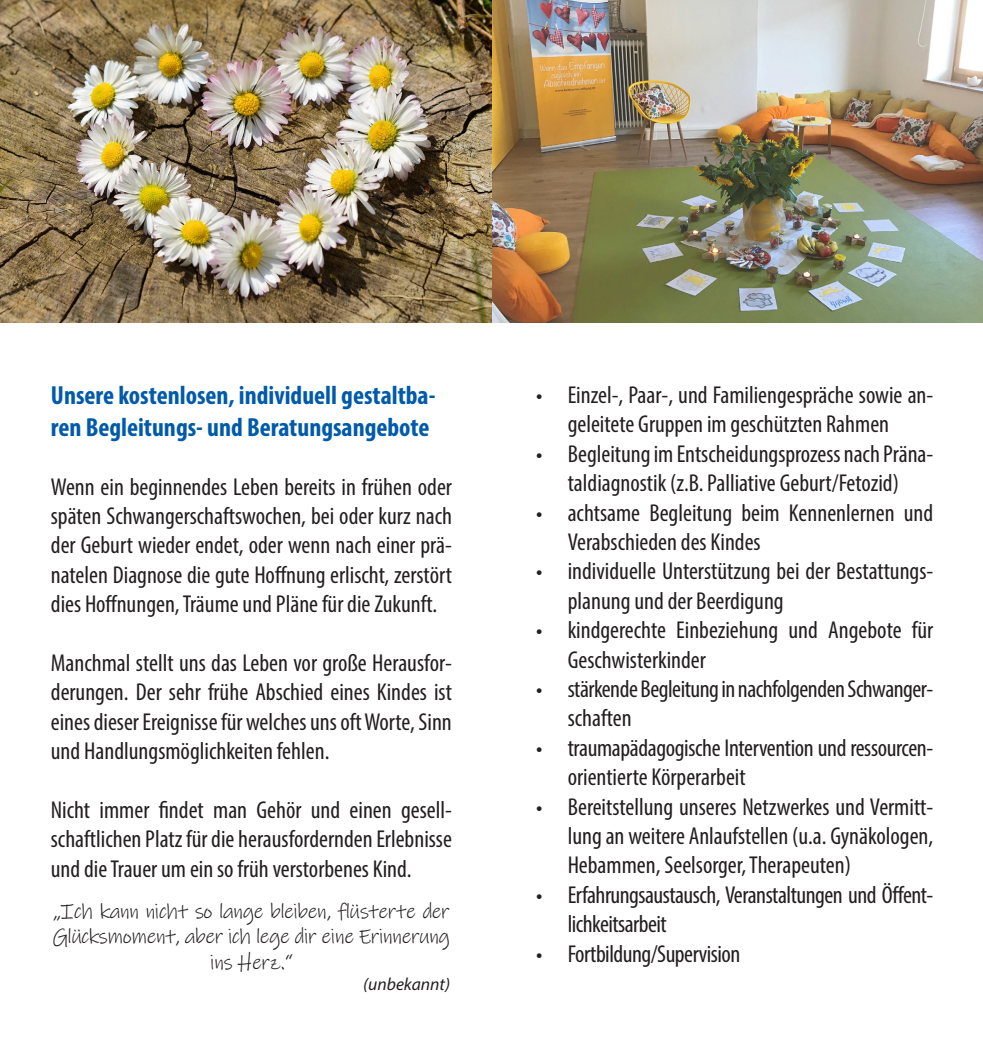
<style>
.page{position:relative;width:983px;height:1042px;background:#fff}
.page>*{position:absolute;margin:0;border:0;box-sizing:border-box;transform-origin:0 0}
.t1{font:700 condensed 26.25px/31.5px "Myriad Pro";color:#015aaa}
.t2{font:condensed 24.5px/29.4px "Myriad Pro";color:#231f20;text-align:justify}
.t3{font:condensed 24.5px/29.4px "Myriad Pro";letter-spacing:-.02em;color:#231f20}
.t4{font:21px/25.2px "Ink Free";letter-spacing:-.02em;color:#231f20;text-align:center}
.t5{font:italic 17.5px "Myriad Pro";color:#231f20}
</style>
<div class="page">
<img style="left:491px;top:0;width:491px;height:322px">
<img style="left:0;top:0;width:491px;height:322px">
<p class="t1" style="left:51px;top:379px;width:386px">Unsere kostenlosen, individuell gestaltba&shy;ren Begleitungs- und Beratungsangebote</p>
<p class="t2" style="left:51px;top:471px;width:402px">Wenn ein beginnendes Leben bereits in frühen oder späten Schwangerschaftswochen, bei oder kurz nach der Geburt wieder endet, oder wenn nach einer prä&shy;natelen Diagnose die gute Hoffnung erlischt, zerstört dies Hoffnungen, Träume und Pläne für die Zukunft.</p>
<p class="t2" style="left:51px;top:648px;width:402px">Manchmal stellt uns das Leben vor große Herausfor&shy;derungen. Der sehr frühe Abschied eines Kindes ist eines dieser Ereignisse für welches uns oft Worte, Sinn und Handlungsmöglichkeiten fehlen.</p>
<p class="t2" style="left:51px;top:795px;width:402px">Nicht immer findet man Gehör und einen gesell&shy;schaftlichen Platz für die herausfordernden Erlebnisse und die Trauer um ein so früh verstorbenes Kind.</p>
<p class="t4" style="left:53px;top:899px;width:398px">„Ich kann nicht so lange bleiben, flüsterte der<br>Glücksmoment, aber ich lege dir eine Erinnerung ins Herz.“</p>
<p class="t5" style="left:363px;top:973px;width:88px">(unbekannt)</p>
<p class="t2" style="left:536px;top:380px;width:398px;text-align:center">• Einzel-, Paar-, und Familiengespräche sowie an&shy;geleitete Gruppen im geschützten Rahmen</p>
<p class="t2" style="left:536px;top:439px;width:398px;text-align:center">• Begleitung im Entscheidungsprozess nach Präna&shy;taldiagnostik (z.B. Palliative Geburt/Fetozid)</p>
<p class="t2" style="left:567px;top:497px;width:367px;text-indent:-32px">• achtsame Begleitung beim Kennenlernen und<br>Verabschieden des Kindes</p>
<p class="t2" style="left:567px;top:556px;width:367px;text-indent:-32px">• individuelle Unterstützung bei der Bestattungs&shy;planung und der Beerdigung</p>
<p class="t2" style="left:567px;top:615px;width:367px;text-indent:-32px">• kindgerechte Einbeziehung und Angebote für<br>Geschwisterkinder</p>
<p class="t3" style="left:567px;top:674px;width:367px;text-indent:-32px">• stärkende Begleitung in nachfolgenden Schwanger&shy;schaften</p>
<p class="t2" style="left:567px;top:733px;width:367px;text-indent:-32px">• traumapädagogische Intervention und ressourcen&shy;orientierte Körperarbeit</p>
<p class="t2" style="left:567px;top:791px;width:367px;text-indent:-32px">• Bereitstellung unseres Netzwerkes und Vermitt&shy;lung an weitere Anlaufstellen (u.a. Gynäkologen, Hebammen, Seelsorger, Therapeuten)</p>
<p class="t3" style="left:567px;top:880px;width:367px;text-indent:-32px">• Erfahrungsaustausch, Veranstaltungen und Öffent&shy;lichkeitsarbeit</p>
<p class="t3" style="left:536px;top:939px;width:206px">• Fortbildung/Supervision</p>
</div>
